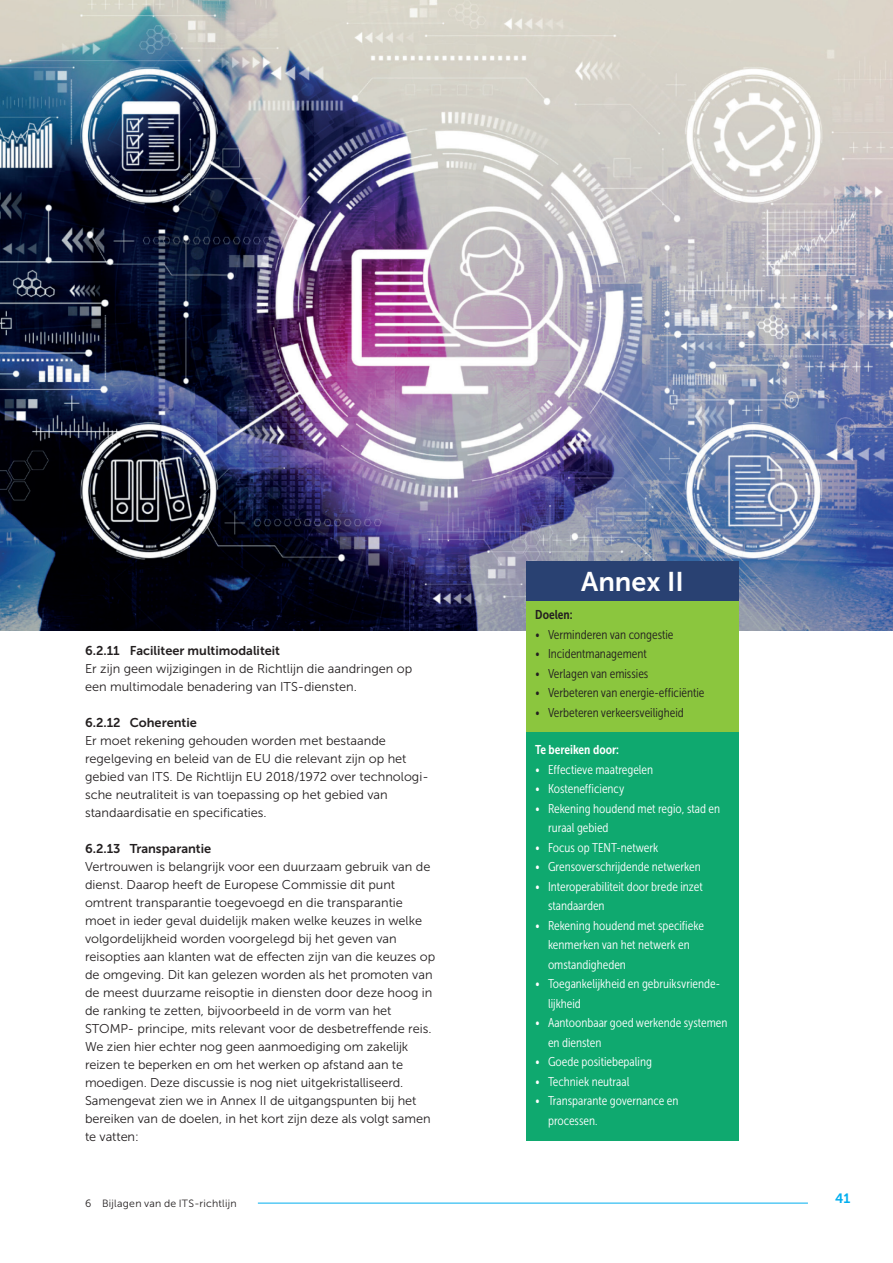
<style>
.page{position:relative;width:893px;height:1263px;background:#fff}
.page>*{position:absolute;margin:0;border:0;box-sizing:border-box;transform-origin:0 0}
.ANNEX_kop{font:27px "Museo Sans 700";color:#fff}
.t1{font:13.5px "Museo Sans 700";color:#00aeef}
.Broodtekst__P{font:12.75px/18px "Museo Sans 300";color:#231f20}
.ANNEX_brood_opsomming_wit{font:12.75px/19.5px "Museo Sans Cond 300";color:#fff}
.ANNEX_brood_opsomming{font:12.75px "Museo Sans Cond 300";color:#231f20}
._1_1_1_Kop__H3{font:12.75px "Museo Sans 700";color:#231f20}
.ANNEX_brood{font:12.75px "Museo Sans Cond 700";color:#fff}
.ANNEX_brood-2{font:12.75px "Museo Sans Cond 700";color:#231f20}
.t2{font:10.5px "Museo Sans 300";letter-spacing:.025em;color:#231f20}
</style>
<div class="page">
<hr style="left:85px;top:1203px;width:723px;height:1px;background:#00aeef">
<div style="left:85px;top:1194px;width:173px;height:16px;background:#fff"></div>
<img style="left:0;top:0;width:893px;height:630px">
<div style="left:526px;top:561px;width:213px;height:40px;background:#294172"></div>
<div style="left:526px;top:601px;width:213px;height:131px;background:#8bc63e"></div>
<div style="left:526px;top:732px;width:213px;height:409px;background:#0fa96f"></div>
<h3 class="_1_1_1_Kop__H3" style="left:85px;top:643px;width:197px">6.2.11 Faciliteer multimodaliteit</h3>
<p class="Broodtekst__P" style="left:85px;top:659px;width:329px">Er zijn geen wijzigingen in de Richtlijn die aandringen op een multimodale benadering van ITS-diensten.</p>
<h3 class="_1_1_1_Kop__H3" style="left:85px;top:715px;width:113px">6.2.12 Coherentie</h3>
<p class="Broodtekst__P" style="left:85px;top:731px;width:345px">Er moet rekening gehouden worden met bestaande regelgeving en beleid van de EU die relevant zijn op het gebied van ITS. De Richtlijn EU 2018/1972 over technologi&shy;sche neutraliteit is van toepassing op het gebied van standaardisatie en specificaties.</p>
<h3 class="_1_1_1_Kop__H3" style="left:85px;top:841px;width:128px">6.2.13 Transparantie</h3>
<p class="Broodtekst__P" style="left:85px;top:857px;width:352px">Vertrouwen is belangrijk voor een duurzaam gebruik van de dienst. Daarop heeft de Europese Commissie dit punt omtrent transparantie toegevoegd en die transparantie moet in ieder geval duidelijk maken welke keuzes in welke volgordelijkheid worden voorgelegd bij het geven van reisopties aan klanten wat de effecten zijn van die keuzes op de omgeving. Dit kan gelezen worden als het promoten van de meest duurzame reisoptie in diensten door deze hoog in de ranking te zetten, bijvoorbeeld in de vorm van het STOMP- principe, mits relevant voor de desbetreffende reis.<br>We zien hier echter nog geen aanmoediging om zakelijk reizen te beperken en om het werken op afstand aan te moedigen. Deze discussie is nog niet uitgekristalliseerd.</p>
<p class="Broodtekst__P" style="left:85px;top:1091px;width:347px">Samengevat zien we in Annex II de uitgangspunten bij het bereiken van de doelen, in het kort zijn deze als volgt samen te vatten:</p>
<p class="t2" style="left:85px;top:1197px;width:153px">6 Bijlagen van de ITS-richtlijn</p>
<h3 class="ANNEX_kop" style="left:581px;top:566px;width:104px">Annex II</h3>
<p class="ANNEX_brood-2" style="left:535px;top:608px;width:39px">Doelen:</p>
<p class="ANNEX_brood_opsomming" style="left:535px;top:628px;width:140px">• Verminderen van congestie</p>
<p class="ANNEX_brood_opsomming" style="left:535px;top:647px;width:113px">• Incidentmanagement</p>
<p class="ANNEX_brood_opsomming" style="left:535px;top:667px;width:115px">• Verlagen van emissies</p>
<p class="ANNEX_brood_opsomming" style="left:535px;top:686px;width:171px">• Verbeteren van energie-efficiëntie</p>
<p class="ANNEX_brood_opsomming" style="left:535px;top:706px;width:150px">• Verbeteren verkeersveiligheid</p>
<p class="ANNEX_brood" style="left:535px;top:743px;width:85px">Te bereiken door:</p>
<p class="ANNEX_brood_opsomming_wit" style="left:535px;top:760px;width:119px">• Effectieve maatregelen</p>
<p class="ANNEX_brood_opsomming_wit" style="left:535px;top:779px;width:91px">• Kostenefficiency</p>
<p class="ANNEX_brood_opsomming_wit" style="left:548px;top:799px;width:174px;text-indent:-13px">• Rekening houdend met regio, stad en ruraal gebied</p>
<p class="ANNEX_brood_opsomming_wit" style="left:535px;top:838px;width:124px">• Focus op TENT-netwerk</p>
<p class="ANNEX_brood_opsomming_wit" style="left:535px;top:857px;width:167px">• Grensoverschrijdende netwerken</p>
<p class="ANNEX_brood_opsomming_wit" style="left:548px;top:877px;width:156px;text-indent:-13px">• Interoperabiliteit door brede inzet standaarden</p>
<p class="ANNEX_brood_opsomming_wit" style="left:548px;top:916px;width:157px;text-indent:-13px">• Rekening houdend met specifieke kenmerken van het netwerk en omstandigheden</p>
<p class="ANNEX_brood_opsomming_wit" style="left:548px;top:974px;width:174px;text-indent:-13px">• Toegankelijkheid en gebruiksvriende&shy;lijkheid</p>
<p class="ANNEX_brood_opsomming_wit" style="left:548px;top:1013px;width:181px;text-indent:-13px">• Aantoonbaar goed werkende systemen en diensten</p>
<p class="ANNEX_brood_opsomming_wit" style="left:535px;top:1052px;width:118px">• Goede positiebepaling</p>
<p class="ANNEX_brood_opsomming_wit" style="left:535px;top:1072px;width:96px">• Techniek neutraal</p>
<p class="ANNEX_brood_opsomming_wit" style="left:548px;top:1091px;width:132px;text-indent:-13px">• Transparante governance en processen.</p>
<p class="t1" style="left:835px;top:1190px;width:17px">41</p>
</div>
